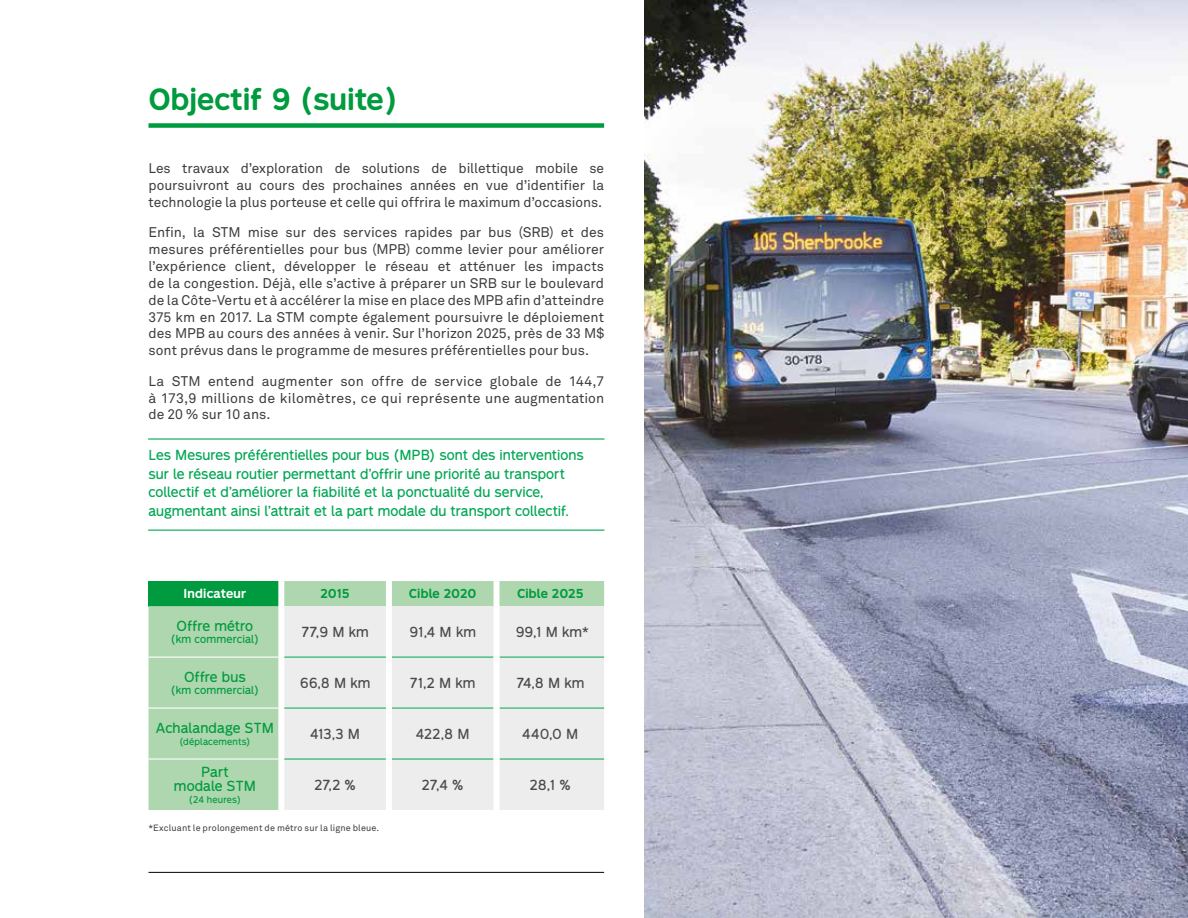
<style>
.page{position:relative;width:1188px;height:918px;background:#fff}
.page>*{position:absolute;margin:0;border:0;box-sizing:border-box;transform-origin:0 0}
.t1{font:700 28.5px "STM Montreal";color:#009b3e}
.t2{font:13.8px/16.8px "Akkurat";color:#3c3c3b;text-align:justify}
.t3{font:13.5px/18.8px "STM Montreal";color:#00a754}
.t4{font:13.5px "STM Montreal";letter-spacing:.005em;color:#4a4a49}
.t5{font:13.5px/13.5px "STM Montreal";letter-spacing:.01em;color:#009b3e;text-align:center}
.t6{font:700 12px "STM Montreal";letter-spacing:.005em;color:#009b3e}
.t7{font:700 12px "STM Montreal";letter-spacing:.015em;color:#fff}
.t8{font:10.5px "STM Montreal";letter-spacing:.015em;color:#009b3e}
.t9{font:9px "Akkurat";letter-spacing:.015em;color:#3c3c3b}
.t10{font:9px "STM Montreal";letter-spacing:.02em;color:#009b3e}
</style>
<div class="page">
<img style="left:645px;top:0;width:543px;height:918px">
<hr style="left:148px;top:872px;width:456px;height:1px;background:#000">
<hr style="left:148px;top:438px;width:457px;height:2px;background:#00a754">
<hr style="left:148px;top:530px;width:457px;height:1px;background:#00a754">
<div style="left:148px;top:123px;width:456px;height:5px;background:#009b3e"></div>
<svg style="left:148px;top:581px;width:456px;height:229px;background:#9ed0a5"></svg>
<div style="left:284px;top:606px;width:320px;height:204px;background:#ededed"></div>
<div style="left:278px;top:581px;width:6px;height:25px;background:#fff"></div>
<div style="left:386px;top:581px;width:6px;height:25px;background:#fff"></div>
<div style="left:494px;top:581px;width:6px;height:25px;background:#fff"></div>
<div style="left:278px;top:606px;width:6px;height:51px;background:#fff"></div>
<div style="left:278px;top:657px;width:6px;height:51px;background:#fff"></div>
<div style="left:278px;top:708px;width:6px;height:51px;background:#fff"></div>
<div style="left:278px;top:759px;width:6px;height:51px;background:#fff"></div>
<hr style="left:284px;top:657px;width:102px;height:1px;background:#00a754">
<hr style="left:392px;top:657px;width:102px;height:1px;background:#00a754">
<hr style="left:500px;top:657px;width:104px;height:1px;background:#00a754">
<hr style="left:284px;top:708px;width:102px;height:1px;background:#00a754">
<hr style="left:392px;top:708px;width:102px;height:1px;background:#00a754">
<hr style="left:500px;top:708px;width:104px;height:1px;background:#00a754">
<hr style="left:284px;top:759px;width:102px;height:1px;background:#00a754">
<hr style="left:392px;top:759px;width:102px;height:1px;background:#00a754">
<hr style="left:500px;top:759px;width:104px;height:1px;background:#00a754">
<hr style="left:148px;top:657px;width:130px;height:1px;background:#fff">
<hr style="left:148px;top:708px;width:130px;height:1px;background:#fff">
<hr style="left:148px;top:758px;width:130px;height:2px;background:#fff">
<div style="left:386px;top:606px;width:6px;height:51px;background:#fff"></div>
<div style="left:494px;top:606px;width:6px;height:51px;background:#fff"></div>
<div style="left:386px;top:657px;width:6px;height:51px;background:#fff"></div>
<div style="left:494px;top:657px;width:6px;height:51px;background:#fff"></div>
<div style="left:386px;top:708px;width:6px;height:51px;background:#fff"></div>
<div style="left:494px;top:708px;width:6px;height:51px;background:#fff"></div>
<div style="left:386px;top:759px;width:6px;height:51px;background:#fff"></div>
<div style="left:494px;top:759px;width:6px;height:51px;background:#fff"></div>
<h1 class="t1" style="left:148px;top:81px;width:251px">Objectif 9 (suite)</h1>
<p class="t2" style="left:148px;top:160px;width:457px">Les travaux d’exploration de solutions de billettique mobile se poursuivront au cours des prochaines années en vue d’identifier la technologie la plus porteuse et celle qui offrira le maximum d’occasions.</p>
<p class="t2" style="left:148px;top:224px;width:457px">Enfin, la STM mise sur des services rapides par bus (SRB) et des mesures préférentielles pour bus (MPB) comme levier pour améliorer l’expérience client, développer le réseau et atténuer les impacts de la congestion. Déjà, elle s’active à préparer un SRB sur le boulevard de la Côte-Vertu et à accélérer la mise en place des MPB afin d’atteindre 375 km en 2017. La STM compte également poursuivre le déploiement des MPB au cours des années à venir. Sur l’horizon 2025, près de 33 M$ sont prévus dans le programme de mesures préférentielles pour bus.</p>
<p class="t2" style="left:148px;top:372px;width:457px">La STM entend augmenter son offre de service globale de 144,7 à 173,9 millions de kilomètres, ce qui représente une augmentation de 20 % sur 10 ans.</p>
<p class="t3" style="left:148px;top:445px;width:437px">Les Mesures préférentielles pour bus (MPB) sont des interventions sur le réseau routier permettant d’offrir une priorité au transport collectif et d’améliorer la fiabilité et la ponctualité du service, augmentant ainsi l’attrait et la part modale du transport collectif.</p>
<p class="t7" style="left:184px;top:586px;width:64px">Indicateur</p>
<p class="t6" style="left:320px;top:586px;width:31px">2015</p>
<p class="t6" style="left:409px;top:586px;width:69px">Cible 2020</p>
<p class="t6" style="left:517px;top:586px;width:68px">Cible 2025</p>
<p class="t5" style="left:177px;top:619px;width:78px">Offre métro</p>
<p class="t8" style="left:171px;top:632px;width:89px">(km commercial)</p>
<p class="t4" style="left:302px;top:623px;width:69px">77,9 M km</p>
<p class="t4" style="left:410px;top:623px;width:68px">91,4 M km</p>
<p class="t4" style="left:516px;top:623px;width:75px">99,1 M km*</p>
<p class="t5" style="left:184px;top:670px;width:63px">Offre bus</p>
<p class="t8" style="left:171px;top:683px;width:89px">(km commercial)</p>
<p class="t5" style="left:156px;top:721px;width:119px">Achalandage STM</p>
<p class="t10" style="left:179px;top:736px;width:72px">(déplacements)</p>
<p class="t4" style="left:300px;top:674px;width:72px">66,8 M km</p>
<p class="t4" style="left:410px;top:674px;width:67px">71,2 M km</p>
<p class="t4" style="left:516px;top:674px;width:69px">74,8 M km</p>
<p class="t4" style="left:310px;top:725px;width:51px">413,3 M</p>
<p class="t4" style="left:416px;top:725px;width:55px">422,8 M</p>
<p class="t4" style="left:522px;top:725px;width:58px">440,0 M</p>
<p class="t5" style="left:174px;top:765px;width:83px">Part<br>modale STM</p>
<p class="t10" style="left:189px;top:793px;width:53px">(24 heures)</p>
<p class="t4" style="left:314px;top:776px;width:43px">27,2 %</p>
<p class="t4" style="left:422px;top:776px;width:43px">27,4 %</p>
<p class="t4" style="left:530px;top:776px;width:42px">28,1 %</p>
<p class="t9" style="left:148px;top:822px;width:232px">*Excluant le prolongement de métro sur la ligne bleue.</p>
</div>
